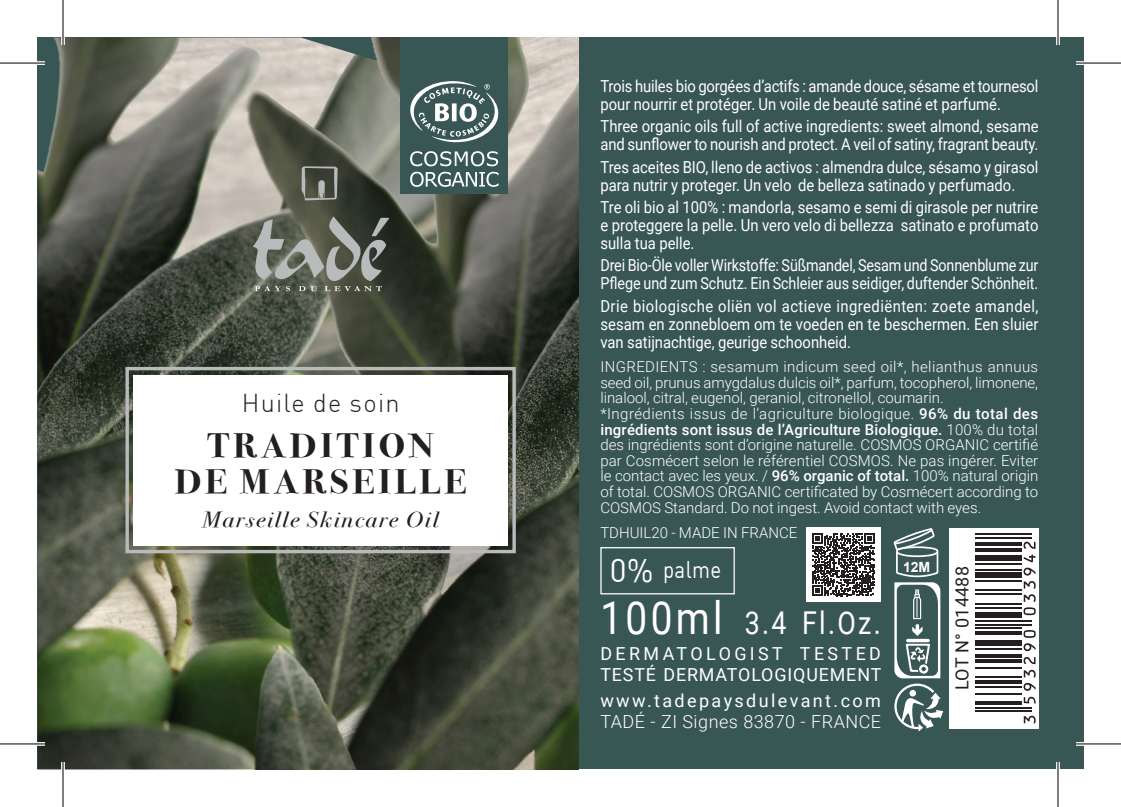
<style>
.page{position:relative;width:1121px;height:807px;background:#fff}
.page>*{position:absolute;margin:0;border:0;box-sizing:border-box;transform-origin:0 0}
.t1{font:700 33.9px/36px "Bodoni Svty Two ITCTT";letter-spacing:.105em;color:#231f20;text-align:center;scale:1.1 1}
.t2{font:31.5px "Roboto";color:#fff;scale:.85 1}
.t3{font:300 25.2px "DIN";letter-spacing:.05em;color:#231f20}
.t4{font:23.7px "DIN";letter-spacing:.02em;color:#fff;scale:.86 1}
.t5{font:italic 21.9px "Bodoni Svty Two ITCTT";letter-spacing:.075em;color:#231f20;scale:1.1 1}
.t6{font:18px/21px "Roboto";letter-spacing:.05em;color:#fff}
.t7{font:300 18px "Roboto";letter-spacing:.03em;color:#fff}
.t8{font:18px "Roboto";letter-spacing:.135em;color:#fff}
.t9{font:18px "Roboto";letter-spacing:.02em;color:#231f20}
.t10{font:16.5px/18px "Roboto";color:#fff;scale:.9 1}
.t11{font:16.5px/18px "Roboto";color:#fff;scale:.87 1}
.t12{font:300 15px/15.6px "Roboto";color:#fff}
.t13{font:700 14.1px "Arial";color:#fff}
.s1{font-weight:500}
.s2{font-size:32.1px}
.s3{font-size:45.3px}
</style>
<div class="page">
<div style="left:37px;top:37px;width:1046px;height:732px;background:#385653"></div>
<img style="left:37px;top:37px;width:68px;height:732px">
<img style="left:105px;top:37px;width:473px;height:732px">
<div style="left:126px;top:367px;width:390px;height:186px;border:3px solid #b8babb"></div>
<div style="left:134px;top:375px;width:374px;height:170px;background:#fff"></div>
<svg style="left:302px;top:166px;width:36px;height:34px"></svg>
<svg style="left:253px;top:216px;width:136px;height:75px;background:#70746a"></svg>
<svg style="left:894px;top:528px;width:49px;height:203px"></svg>
<div style="left:401px;top:37px;width:107px;height:157px;background:#385653"></div>
<svg style="left:410px;top:172px;width:89px;height:15px"></svg>
<svg style="left:410px;top:81px;width:89px;height:85px"></svg>
<div style="left:954px;top:527px;width:84px;height:201px;background:#fff"></div>
<svg style="left:1024px;top:715px;width:12px;height:8px"></svg>
<hr style="left:954px;top:710px;width:77px;height:2px;background:#231f20">
<hr style="left:954px;top:706px;width:77px;height:2px;background:#231f20">
<svg style="left:1024px;top:696px;width:12px;height:7px"></svg>
<svg style="left:975px;top:701px;width:47px;height:3px"></svg>
<hr style="left:954px;top:693px;width:68px;height:2px;background:#231f20">
<hr style="left:954px;top:685px;width:68px;height:2px;background:#231f20">
<hr style="left:954px;top:680px;width:68px;height:3px;background:#231f20">
<hr style="left:954px;top:676px;width:68px;height:2px;background:#231f20">
<hr style="left:954px;top:666px;width:68px;height:2px;background:#231f20">
<hr style="left:954px;top:659px;width:68px;height:4px;background:#231f20">
<svg style="left:975px;top:654px;width:47px;height:3px"></svg>
<svg style="left:1024px;top:643px;width:12px;height:47px"></svg>
<hr style="left:954px;top:648px;width:68px;height:1px;background:#231f20">
<div style="left:954px;top:640px;width:68px;height:6px;background:#231f20"></div>
<svg style="left:1024px;top:630px;width:12px;height:7px"></svg>
<hr style="left:954px;top:631px;width:68px;height:3px;background:#231f20">
<hr style="left:954px;top:627px;width:68px;height:2px;background:#231f20">
<hr style="left:954px;top:623px;width:77px;height:2px;background:#231f20">
<hr style="left:954px;top:619px;width:77px;height:2px;background:#231f20">
<svg style="left:1024px;top:607px;width:12px;height:8px"></svg>
<div style="left:954px;top:612px;width:68px;height:5px;background:#231f20"></div>
<hr style="left:954px;top:606px;width:68px;height:2px;background:#231f20">
<svg style="left:1024px;top:594px;width:12px;height:7px"></svg>
<hr style="left:954px;top:602px;width:68px;height:2px;background:#231f20">
<hr style="left:954px;top:593px;width:68px;height:2px;background:#231f20">
<svg style="left:1024px;top:581px;width:12px;height:7px"></svg>
<hr style="left:954px;top:589px;width:68px;height:2px;background:#231f20">
<hr style="left:954px;top:580px;width:68px;height:1px;background:#231f20">
<div style="left:954px;top:572px;width:68px;height:6px;background:#231f20"></div>
<hr style="left:954px;top:568px;width:68px;height:2px;background:#231f20">
<svg style="left:1024px;top:554px;width:11px;height:21px"></svg>
<hr style="left:954px;top:563px;width:68px;height:2px;background:#231f20">
<div style="left:954px;top:555px;width:68px;height:6px;background:#231f20"></div>
<svg style="left:1024px;top:541px;width:11px;height:7px"></svg>
<svg style="left:975px;top:548px;width:47px;height:3px"></svg>
<hr style="left:954px;top:542px;width:68px;height:4px;background:#231f20">
<hr style="left:954px;top:536px;width:77px;height:2px;background:#231f20">
<hr style="left:954px;top:532px;width:77px;height:2px;background:#231f20">
<div style="left:949px;top:527px;width:25px;height:201px;background:#fff"></div>
<div style="left:600px;top:547px;width:135px;height:47px;border:1px solid #fff"></div>
<div style="left:806px;top:527px;width:75px;height:75px;background:#fff"></div>
<svg style="left:812px;top:533px;width:63px;height:63px"></svg>
<svg style="left:37px;top:61px;width:8px;height:4px"></svg>
<svg style="left:1076px;top:61px;width:8px;height:4px"></svg>
<svg style="left:0;top:741px;width:45px;height:4px"></svg>
<svg style="left:1076px;top:741px;width:45px;height:4px"></svg>
<svg style="left:61px;top:37px;width:4px;height:8px"></svg>
<svg style="left:61px;top:761px;width:4px;height:9px"></svg>
<svg style="left:1056px;top:0;width:4px;height:45px"></svg>
<svg style="left:1056px;top:762px;width:4px;height:44px"></svg>
<hr style="left:0;top:62px;width:45px;height:2px;background:#000">
<hr style="left:1076px;top:62px;width:45px;height:2px;background:#000">
<hr style="left:0;top:743px;width:45px;height:1px;background:#000">
<hr style="left:1076px;top:743px;width:45px;height:1px;background:#000">
<hr style="left:62px;top:0;width:2px;height:45px;background:#000">
<hr style="left:62px;top:761px;width:2px;height:45px;background:#000">
<hr style="left:1057px;top:0;width:1px;height:45px;background:#000">
<hr style="left:1057px;top:761px;width:1px;height:45px;background:#000">
<h3 class="t3" style="left:242px;top:387px;width:159px">Huile de soin</h3>
<h1 class="t1" style="left:175px;top:424px;width:267px">TRADITION<br>DE MARSEILLE</h1>
<h3 class="t5" style="left:202px;top:500px;width:216px">Marseille Skincare Oil</h3>
<p class="t10" style="left:600px;top:77px;width:488px">Trois huiles bio gorgées d’actifs : amande douce, sésame et tournesol pour nourrir et protéger. Un voile de beauté satiné et parfumé.</p>
<p class="t10" style="left:600px;top:117px;width:488px">Three organic oils full of active ingredients: sweet almond, sesame and sunflower to nourish and protect. A veil of satiny, fragrant beauty.</p>
<p class="t10" style="left:600px;top:157px;width:488px">Tres aceites BIO, lleno de activos : almendra dulce, sésamo y girasol para nutrir y proteger. Un velo de belleza satinado y perfumado.</p>
<p class="t10" style="left:600px;top:197px;width:488px;text-align:justify">Tre oli bio al 100% : mandorla, sesamo e semi di girasole per nutrire e proteggere la pelle. Un vero velo di bellezza satinato e profumato sulla tua pelle.</p>
<p class="t11" style="left:600px;top:256px;width:505px">Drei Bio-Öle voller Wirkstoffe: Süßmandel, Sesam und Sonnenblume zur<br>Pflege und zum Schutz. Ein Schleier aus seidiger, duftender Schönheit.</p>
<p class="t10" style="left:600px;top:296px;width:488px;text-align:justify">Drie biologische oliën vol actieve ingrediënten: zoete amandel, sesam en zonnebloem om te voeden en te beschermen. Een sluier van satijnachtige, geurige schoonheid.</p>
<p class="t12" style="left:600px;top:358px;width:439px">INGREDIENTS : sesamum indicum seed oil*, helianthus annuus seed oil, prunus amygdalus dulcis oil*, parfum, tocopherol, limonene, linalool, citral, eugenol, geraniol, citronellol, coumarin.<br>*Ingrédients issus de l’agriculture biologique. <span class="s1">96% du total des ingrédients sont issus de l’Agriculture Biologique.</span> 100% du total des ingrédients sont d’origine naturelle. COSMOS ORGANIC certifié par Cosmécert selon le référentiel COSMOS. Ne pas ingérer. Eviter le contact avec les yeux. / <span class="s1">96% organic of total.</span> 100% natural origin of total. COSMOS ORGANIC certificated by Cosmécert according to COSMOS Standard. Do not ingest. Avoid contact with eyes.</p>
<p class="t12" style="left:600px;top:524px;width:198px">TDHUIL20 - MADE IN FRANCE</p>
<h3 class="t4" style="left:610px;top:555px;width:131px"><span class="s2">0%</span> palme</h3>
<h2 class="t2" style="left:600px;top:600px;width:332px"><span class="s3">100ml</span> 3.4 Fl.Oz.</h2>
<p class="t6" style="left:600px;top:642px;width:283px">DERMATOLOGIST TESTED<br>TESTÉ DERMATOLOGIQUEMENT</p>
<p class="t8" style="left:600px;top:687px;width:282px">www.tadepaysdulevant.com</p>
<p class="t7" style="left:600px;top:708px;width:282px">TADÉ - ZI Signes 83870 - FRANCE</p>
<p class="t13" style="left:903px;top:557px;width:29px">12M</p>
<p class="t9" style="left:949px;top:690px;width:126px;rotate:-90deg">LOT N° 014488</p>
</div>
